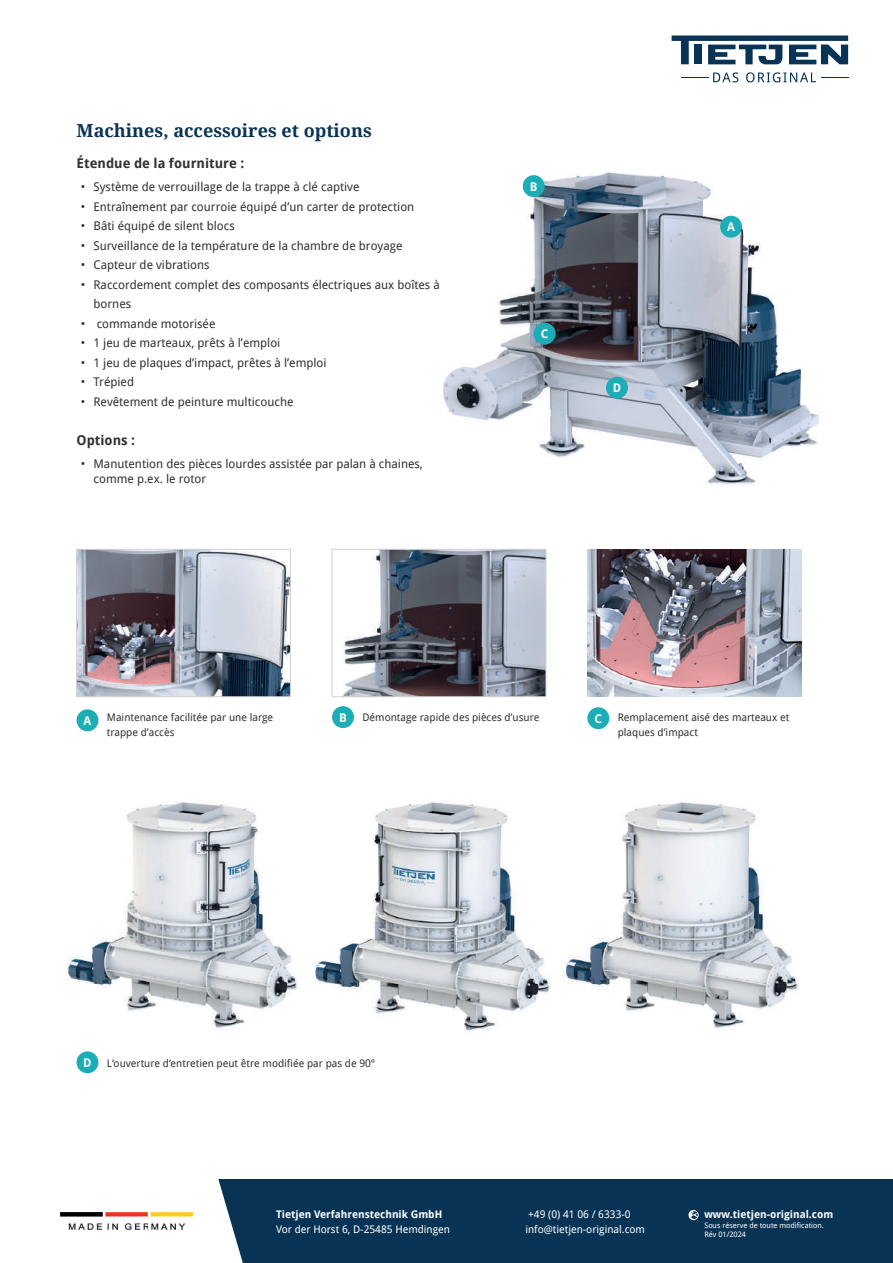
<style>
.page{position:relative;width:893px;height:1263px;background:#fff}
.page>*{position:absolute;margin:0;border:0;box-sizing:border-box;transform-origin:0 0}
.t1{font:700 18px "Droid Serif";color:#093354}
.t2{font:700 13.5px "Droid Sans";color:#333233}
.t3{font:12px/19.5px "Droid Sans";color:#333233}
.t4{font:700 12px "Droid Sans";color:#fff}
.t5{font:10.5px/15px "Droid Sans";color:#333233}
.t6{font:10.5px/15px "Droid Sans";color:#fff}
.t7{font:700 10.5px "Droid Sans";color:#fff}
.t8{font:7.5px/9px "Droid Sans";color:#fff}
</style>
<div class="page">
<svg style="left:672px;top:36px;width:176px;height:28px"></svg>
<svg style="left:681px;top:72px;width:57px;height:10px"></svg>
<svg style="left:746px;top:72px;width:102px;height:10px"></svg>
<div style="left:0;top:1179px;width:893px;height:84px;background:#093354"></div>
<svg style="left:688px;top:1210px;width:11px;height:10px"></svg>
<div style="left:0;top:1179px;width:243px;height:84px;background:#fff"></div>
<img style="left:60px;top:1212px;width:132px;height:18px">
<img style="left:443px;top:172px;width:377px;height:313px">
<img style="left:587px;top:549px;width:214px;height:148px">
<img style="left:343px;top:551px;width:201px;height:144px">
<div style="left:332px;top:549px;width:214px;height:148px;border:1px solid #d1d2d4"></div>
<img style="left:78px;top:551px;width:211px;height:144px">
<div style="left:76px;top:549px;width:215px;height:148px;border:1px solid #d1d2d4"></div>
<img style="left:67px;top:802px;width:732px;height:229px">
<div style="left:332px;top:706px;width:22px;height:22px;background:#1cadb6;border-radius:50%"></div>
<div style="left:587px;top:707px;width:22px;height:22px;background:#1cadb6;border-radius:50%"></div>
<div style="left:77px;top:1051px;width:21px;height:22px;background:#1cadb6;border-radius:50%"></div>
<div style="left:77px;top:709px;width:21px;height:22px;background:#1cadb6;border-radius:50%"></div>
<div style="left:720px;top:216px;width:22px;height:22px;background:#1cadb6;border-radius:50%"></div>
<div style="left:523px;top:175px;width:22px;height:22px;background:#1cadb6;border-radius:50%"></div>
<div style="left:534px;top:323px;width:22px;height:22px;background:#1cadb6;border-radius:50%"></div>
<div style="left:606px;top:377px;width:22px;height:22px;background:#1cadb6;border-radius:50%"></div>
<h1 class="t1" style="left:77px;top:120px;width:297px">Machines, accessoires et options</h1>
<p class="t2" style="left:77px;top:153px;width:169px">Étendue de la fourniture :</p>
<p class="t3" style="left:81px;top:177px;width:280px">• Système de verrouillage de la trappe à clé captive</p>
<p class="t3" style="left:81px;top:196px;width:335px">• Entraînement par courroie équipé d’un carter de protection</p>
<p class="t3" style="left:81px;top:216px;width:155px">• Bâti équipé de silent blocs</p>
<p class="t3" style="left:81px;top:235px;width:323px">• Surveillance de la température de la chambre de broyage</p>
<p class="t3" style="left:81px;top:255px;width:130px">• Capteur de vibrations</p>
<p class="t3" style="left:94px;top:274px;width:348px;text-indent:-13px">• Raccordement complet des composants électriques aux boîtes à bornes</p>
<p class="t3" style="left:81px;top:313px;width:136px">• commande motorisée</p>
<p class="t3" style="left:81px;top:333px;width:201px">• 1 jeu de marteaux, prêts à l’emploi</p>
<p class="t3" style="left:81px;top:352px;width:247px">• 1 jeu de plaques d’impact, prêtes à l’emploi</p>
<p class="t3" style="left:81px;top:372px;width:55px">• Trépied</p>
<p class="t3" style="left:81px;top:391px;width:214px">• Revêtement de peinture multicouche</p>
<p class="t2" style="left:77px;top:430px;width:60px">Options :</p>
<p class="t3" style="left:94px;top:456px;width:331px;line-height:15px;text-indent:-13px">• Manutention des pièces lourdes assistée par palan à chaines, comme p.ex. le rotor</p>
<p class="t4" style="left:530px;top:178px;width:9px">B</p>
<p class="t4" style="left:541px;top:325px;width:9px">C</p>
<p class="t4" style="left:613px;top:379px;width:10px">D</p>
<p class="t4" style="left:727px;top:218px;width:9px">A</p>
<p class="t4" style="left:84px;top:712px;width:9px">A</p>
<p class="t5" style="left:107px;top:709px;width:168px">Maintenance facilitée par une large trappe d’accès</p>
<p class="t4" style="left:339px;top:709px;width:9px">B</p>
<p class="t5" style="left:362px;top:709px;width:178px">Démontage rapide des pièces d’usure</p>
<p class="t5" style="left:618px;top:709px;width:173px">Remplacement aisé des marteaux et plaques d’impact</p>
<p class="t4" style="left:594px;top:710px;width:9px">C</p>
<p class="t4" style="left:83px;top:1054px;width:10px">D</p>
<p class="t5" style="left:107px;top:1055px;width:270px">L‘ouverture d‘entretien peut être modifiée par pas de 90°</p>
<p class="t7" style="left:276px;top:1207px;width:168px">Tietjen Verfahrenstechnik GmbH</p>
<p class="t6" style="left:276px;top:1221px;width:175px">Vor der Horst 6, D-25485 Hemdingen</p>
<p class="t6" style="left:525px;top:1206px;width:121px">+49 (0) 41 06 / 6333-0 info@tietjen-original.com</p>
<p class="t7" style="left:704px;top:1207px;width:130px">www.tietjen-original.com</p>
<p class="t8" style="left:704px;top:1221px;width:121px">Sous réserve de toute modification.<br>Rév 01/2024</p>
</div>
